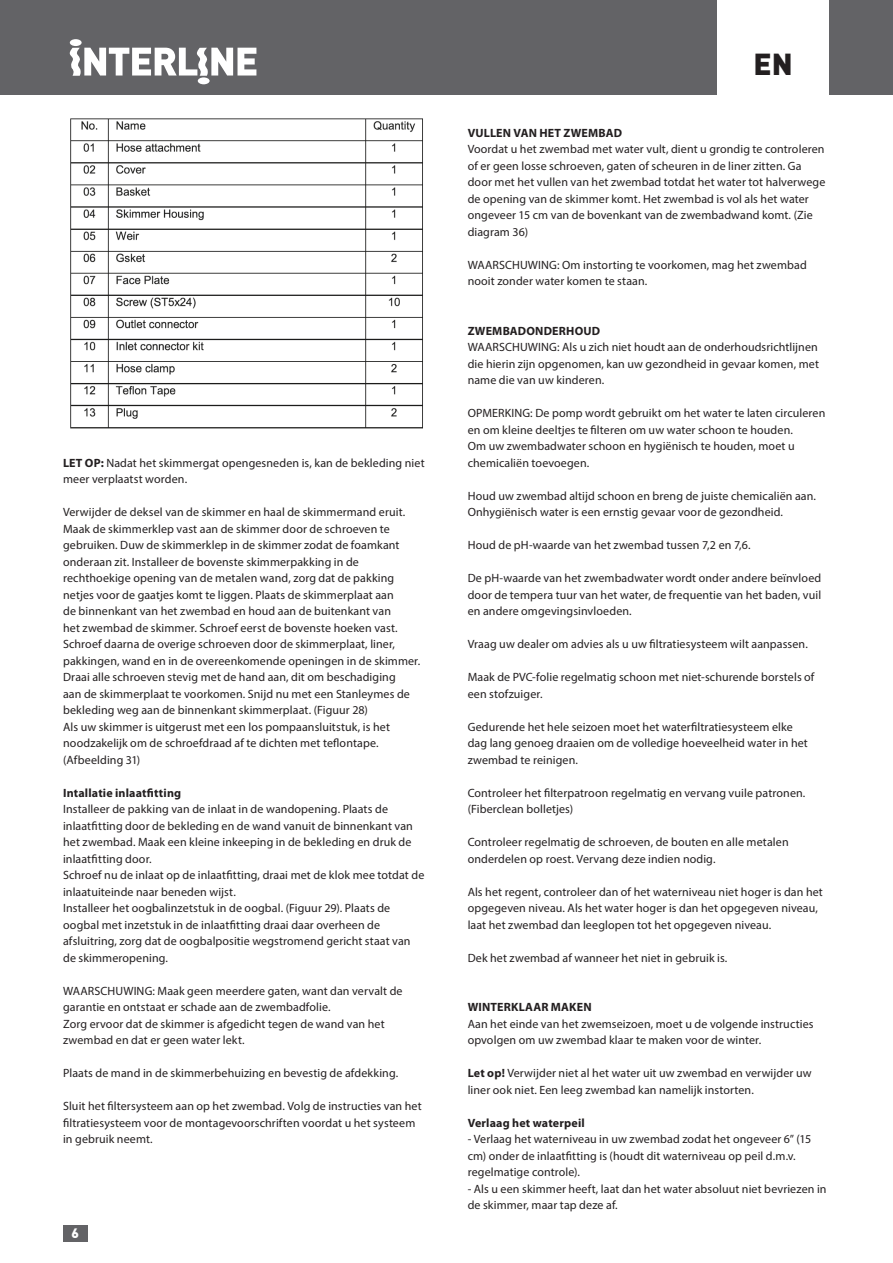
<style>
.page{position:relative;width:893px;height:1263px;background:#fff}
.page>*{position:absolute;margin:0;border:0;box-sizing:border-box;transform-origin:0 0}
.t1{font:900 30px "DIN";color:#231f20}
.t2{font:900 13.5px "DIN";color:#fff}
.t3{font:12px/16.5px "Myriad Pro";letter-spacing:.01em;color:#231f20}
.t4{font:700 12px "Myriad Pro";letter-spacing:.015em;color:#231f20}
.s1{font-weight:700}
</style>
<div class="page">
<div style="left:63px;top:1225px;width:24px;height:16px;background:#636366"></div>
<div style="left:0;top:0;width:893px;height:95px;background:#636366"></div>
<div style="left:717px;top:0;width:112px;height:104px;background:#fff"></div>
<svg style="left:70px;top:48px;width:186px;height:28px"></svg>
<div style="left:198px;top:77px;width:12px;height:7px;background:#fff;border-radius:50%"></div>
<div style="left:70px;top:39px;width:12px;height:7px;background:#fff;border-radius:50%"></div>
<img style="left:70px;top:118px;width:353px;height:311px">
<p class="t3" style="left:63px;top:454px;width:363px"><span class="s1">LET OP:</span> Nadat het skimmergat opengesneden is, kan de bekleding niet meer verplaatst worden.</p>
<p class="t3" style="left:63px;top:504px;width:359px">Verwijder de deksel van de skimmer en haal de skimmermand eruit.<br>Maak de skimmerklep vast aan de skimmer door de schroeven te gebruiken. Duw de skimmerklep in de skimmer zodat de foamkant onderaan zit. Installeer de bovenste skimmerpakking in de rechthoekige opening van de metalen wand, zorg dat de pakking netjes voor de gaatjes komt te liggen. Plaats de skimmerplaat aan<br>de binnenkant van het zwembad en houd aan de buitenkant van<br>het zwembad de skimmer. Schroef eerst de bovenste hoeken vast.<br>Schroef daarna de overige schroeven door de skimmerplaat, liner, pakkingen, wand en in de overeenkomende openingen in de skimmer.<br>Draai alle schroeven stevig met de hand aan, dit om beschadiging<br>aan de skimmerplaat te voorkomen. Snijd nu met een Stanleymes de bekleding weg aan de binnenkant skimmerplaat. (Figuur 28)</p>
<p class="t3" style="left:63px;top:718px;width:328px">Als uw skimmer is uitgerust met een los pompaansluitstuk, is het noodzakelijk om de schroefdraad af te dichten met teflontape. (Afbeelding 31)</p>
<p class="t4" style="left:63px;top:786px;width:120px">Intallatie inlaatfitting</p>
<p class="t3" style="left:63px;top:801px;width:351px">Installeer de pakking van de inlaat in de wandopening. Plaats de inlaatfitting door de bekleding en de wand vanuit de binnenkant van het zwembad. Maak een kleine inkeeping in de bekleding en druk de inlaatfitting door.</p>
<p class="t3" style="left:63px;top:867px;width:363px">Schroef nu de inlaat op de inlaatfitting, draai met de klok mee totdat de inlaatuiteinde naar beneden wijst.</p>
<p class="t3" style="left:63px;top:900px;width:349px">Installeer het oogbalinzetstuk in de oogbal. (Figuur 29). Plaats de oogbal met inzetstuk in de inlaatfitting draai daar overheen de afsluitring, zorg dat de oogbalpositie wegstromend gericht staat van de skimmeropening.</p>
<p class="t3" style="left:63px;top:982px;width:341px">WAARSCHUWING: Maak geen meerdere gaten, want dan vervalt de garantie en ontstaat er schade aan de zwembadfolie.</p>
<p class="t3" style="left:63px;top:1015px;width:323px">Zorg ervoor dat de skimmer is afgedicht tegen de wand van het zwembad en dat er geen water lekt.</p>
<p class="t3" style="left:63px;top:1065px;width:337px">Plaats de mand in de skimmerbehuizing en bevestig de afdekking.</p>
<p class="t3" style="left:63px;top:1098px;width:360px">Sluit het filtersysteem aan op het zwembad. Volg de instructies van het filtratiesysteem voor de montagevoorschriften voordat u het systeem in gebruik neemt.</p>
<p class="t2" style="left:71px;top:1224px;width:9px">6</p>
<p class="t1" style="left:753px;top:44px;width:41px">EN</p>
<p class="t4" style="left:468px;top:126px;width:156px">VULLEN VAN HET ZWEMBAD</p>
<p class="t3" style="left:468px;top:141px;width:359px">Voordat u het zwembad met water vult, dient u grondig te controleren of er geen losse schroeven, gaten of scheuren in de liner zitten. Ga door met het vullen van het zwembad totdat het water tot halverwege de opening van de skimmer komt. Het zwembad is vol als het water ongeveer 15 cm van de bovenkant van de zwembadwand komt. (Zie diagram 36)</p>
<p class="t3" style="left:468px;top:256px;width:341px">WAARSCHUWING: Om instorting te voorkomen, mag het zwembad nooit zonder water komen te staan.</p>
<p class="t4" style="left:468px;top:324px;width:134px">ZWEMBADONDERHOUD</p>
<p class="t3" style="left:468px;top:339px;width:353px;text-align:justify">WAARSCHUWING: Als u zich niet houdt aan de onderhoudsrichtlijnen die hierin zijn opgenomen, kan uw gezondheid in gevaar komen, met name die van uw kinderen.</p>
<p class="t3" style="left:468px;top:405px;width:359px">OPMERKING: De pomp wordt gebruikt om het water te laten circuleren en om kleine deeltjes te filteren om uw water schoon te houden.<br>Om uw zwembadwater schoon en hygiënisch te houden, moet u chemicaliën toevoegen.</p>
<p class="t3" style="left:468px;top:487px;width:350px">Houd uw zwembad altijd schoon en breng de juiste chemicaliën aan.<br>Onhygiënisch water is een ernstig gevaar voor de gezondheid.</p>
<p class="t3" style="left:468px;top:537px;width:284px">Houd de pH-waarde van het zwembad tussen 7,2 en 7,6.</p>
<p class="t3" style="left:468px;top:570px;width:355px;text-align:justify">De pH-waarde van het zwembadwater wordt onder andere beïnvloed door de tempera tuur van het water, de frequentie van het baden, vuil en andere omgevingsinvloeden.</p>
<p class="t3" style="left:468px;top:636px;width:342px">Vraag uw dealer om advies als u uw filtratiesysteem wilt aanpassen.</p>
<p class="t3" style="left:468px;top:669px;width:348px">Maak de PVC-folie regelmatig schoon met niet-schurende borstels of een stofzuiger.</p>
<p class="t3" style="left:468px;top:718px;width:342px">Gedurende het hele seizoen moet het waterfiltratiesysteem elke dag lang genoeg draaien om de volledige hoeveelheid water in het zwembad te reinigen.</p>
<p class="t3" style="left:468px;top:784px;width:339px">Controleer het filterpatroon regelmatig en vervang vuile patronen. (Fiberclean bolletjes)</p>
<p class="t3" style="left:468px;top:834px;width:322px">Controleer regelmatig de schroeven, de bouten en alle metalen onderdelen op roest. Vervang deze indien nodig.</p>
<p class="t3" style="left:468px;top:883px;width:357px">Als het regent, controleer dan of het waterniveau niet hoger is dan het opgegeven niveau. Als het water hoger is dan het opgegeven niveau, laat het zwembad dan leeglopen tot het opgegeven niveau.</p>
<p class="t3" style="left:468px;top:949px;width:261px">Dek het zwembad af wanneer het niet in gebruik is.</p>
<p class="t4" style="left:468px;top:1000px;width:126px">WINTERKLAAR MAKEN</p>
<p class="t3" style="left:468px;top:1015px;width:347px">Aan het einde van het zwemseizoen, moet u de volgende instructies opvolgen om uw zwembad klaar te maken voor de winter.</p>
<p class="t3" style="left:468px;top:1065px;width:345px"><span class="s1">Let op!</span> Verwijder niet al het water uit uw zwembad en verwijder uw liner ook niet. Een leeg zwembad kan namelijk instorten.</p>
<p class="t4" style="left:468px;top:1116px;width:119px">Verlaag het waterpeil</p>
<p class="t3" style="left:468px;top:1131px;width:345px">- Verlaag het waterniveau in uw zwembad zodat het ongeveer 6” (15 cm) onder de inlaatfitting is (houdt dit waterniveau op peil d.m.v. regelmatige controle).</p>
<p class="t3" style="left:468px;top:1180px;width:360px">- Als u een skimmer heeft, laat dan het water absoluut niet bevriezen in de skimmer, maar tap deze af.</p>
</div>
